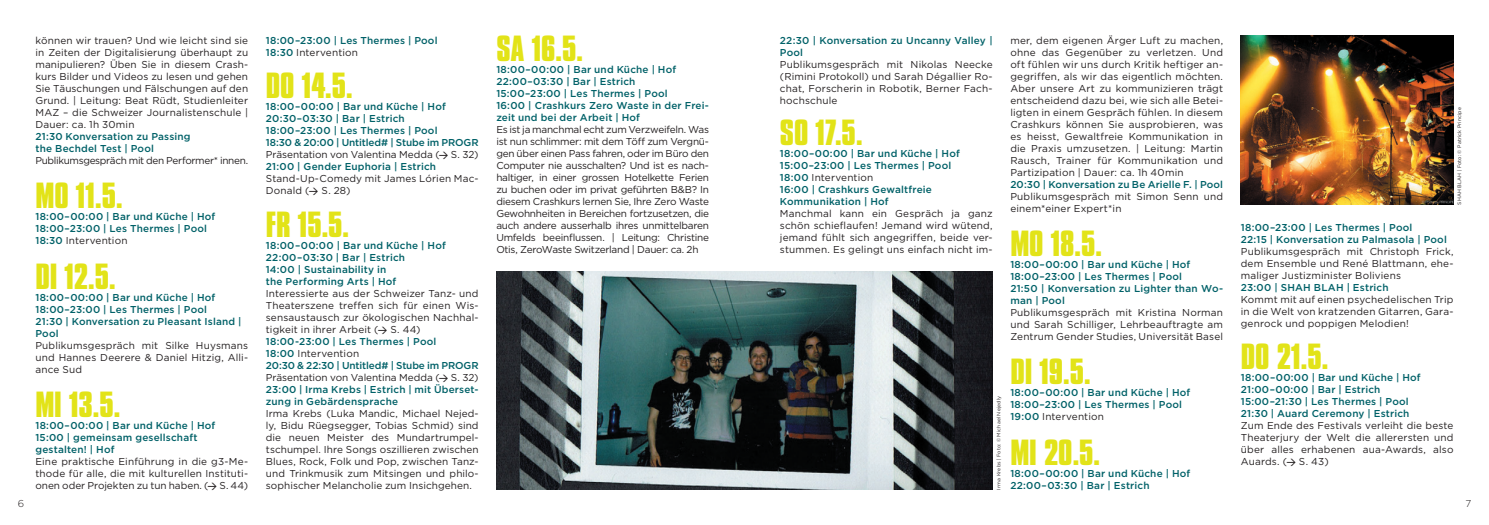
<style>
.page{position:relative;width:1489px;height:525px;background:#fff}
.page>*{position:absolute;margin:0;border:0;box-sizing:border-box;transform-origin:0 0}
.t1{font:700 31.25px "Compacta BT";letter-spacing:-.005em;color:#e2e318}
.t2{font:10px/12px "Gotham";letter-spacing:.015em;color:#231f20;text-align:justify}
.t3{font:500 10px/12px "Gotham";letter-spacing:.02em;color:#006168}
.t4{font:10px "Gotham";letter-spacing:-.035em;color:#231f20}
.t5{font:300 10px "Gotham";color:#231f20}
.t6{font:5px "Gotham";letter-spacing:.025em;color:#231f20}
.s1{font-weight:400;color:#231f20}
.s2{font-family:"DIN Pro";font-weight:500;font-size:9.38px}
.s3{font-family:"DIN Pro";font-size:9.38px;color:#231f20}
.s4{font-weight:500;color:#006168}
</style>
<div class="page">
<img style="left:496px;top:271px;width:496px;height:218px">
<img style="left:1240px;top:35px;width:213px;height:169px">
<p class="t2" style="left:35px;top:34px;width:214px">können wir trauen? Und wie leicht sind sie in Zeiten der Digitalisierung überhaupt zu manipulieren? Üben Sie in diesem Crash&shy;kurs Bilder und Videos zu lesen und gehen Sie Täuschungen und Fälschungen auf den Grund. | Leitung: Beat Rüdt, Studienleiter MAZ – die Schweizer Journalistenschule | Dauer: ca. 1h 30min</p>
<p class="t3" style="left:35px;top:130px;width:157px">21:30 Konversation zu Passing the Bechdel Test | Pool</p>
<p class="t4" style="left:35px;top:155px;width:214px">Publikumsgespräch mit den Performer* innen.</p>
<h1 class="t1" style="left:35px;top:176px;width:89px">MO 11.5.</h1>
<p class="t3" style="left:35px;top:210px;width:181px">18:00–00:00 | Bar und Küche | Hof<br>18:00–23:00 | Les Thermes | Pool<br>18:30 <span class="s1">Intervention</span></p>
<h1 class="t1" style="left:35px;top:257px;width:82px">DI 12.5.</h1>
<p class="t3" style="left:35px;top:291px;width:208px">18:00–00:00 | Bar und Küche | Hof<br>18:00–23:00 | Les Thermes | Pool<br>21:30 | Konversation zu Pleasant Island |<br>Pool</p>
<p class="t2" style="left:35px;top:339px;width:214px">Publikumsgespräch mit Silke Huysmans und Hannes Deerere &amp; Daniel Hitzig, Alli&shy;ance Sud</p>
<h1 class="t1" style="left:35px;top:385px;width:87px">MI 13.5.</h1>
<p class="t3" style="left:35px;top:419px;width:181px">18:00–00:00 | Bar und Küche | Hof<br>15:00 | gemeinsam gesellschaft gestalten! | Hof</p>
<p class="t2" style="left:35px;top:455px;width:214px">Eine praktische Einführung in die g3-Me&shy;thode für alle, die mit kulturellen Instituti&shy;onen oder Projekten zu tun haben. (<span class="s2">→</span> S. 44)</p>
<p class="t3" style="left:266px;top:34px;width:173px">18:00–23:00 | Les Thermes | Pool<br>18:30 <span class="s1">Intervention</span></p>
<h1 class="t1" style="left:266px;top:67px;width:89px">DO 14.5.</h1>
<p class="t3" style="left:266px;top:100px;width:214px">18:00–00:00 | Bar und Küche | Hof 20:30–03:30 | Bar | Estrich<br>18:00–23:00 | Les Thermes | Pool<br>18:30 &amp; 20:00 | Untitled# | Stube im PROGR <span class="s1">Präsentation von Valentina Medda (</span><span class="s3">→</span> <span class="s1">S. 32)<br></span>21:00 | Gender Euphoria | Estrich</p>
<p class="t2" style="left:266px;top:172px;width:214px">Stand-Up-Comedy mit James Lórien Mac-<br>Donald (<span class="s2">→</span> S. 28)</p>
<h1 class="t1" style="left:266px;top:205px;width:85px">FR 15.5.</h1>
<p class="t3" style="left:266px;top:238px;width:181px">18:00–00:00 | Bar und Küche | Hof<br>22:00–03:30 | Bar | Estrich<br>14:00 | Sustainability in<br>the Performing Arts | Hof</p>
<p class="t2" style="left:266px;top:287px;width:214px;text-align:left">Interessierte aus der Schweizer Tanz- und Theaterszene treffen sich für einen Wis&shy;sensaustausch zur ökologischen Nachhal&shy;tigkeit in ihrer Arbeit (<span class="s2">→</span> S. 44)<br><span class="s4">18:00-23:00 | Les Thermes | Pool<br>18:00</span> Intervention<br><span class="s4">20:30 &amp; 22:30 | Untitled# | Stube im PROGR </span>Präsentation von Valentina Medda (<span class="s2">→</span> S. 32)<br><span class="s4">23:00 | Irma Krebs | Estrich | mit Überset&shy;zung in Gebärdensprache</span></p>
<p class="t2" style="left:266px;top:407px;width:214px">Irma Krebs (Luka Mandic, Michael Nejed&shy;ly, Bidu Rüegsegger, Tobias Schmid) sind die neuen Meister des Mundartrumpel&shy;tschumpel. Ihre Songs oszillieren zwischen Blues, Rock, Folk und Pop, zwischen Tanz&shy;und Trinkmusik zum Mitsingen und philo&shy;sophischer Melancholie zum Insichgehen.</p>
<h1 class="t1" style="left:496px;top:29px;width:88px">SA 16.5.</h1>
<p class="t3" style="left:496px;top:63px;width:214px">18:00–00:00 | Bar und Küche | Hof<br>22:00–03:30 | Bar | Estrich<br>15:00–23:00 | Les Thermes | Pool<br>16:00 | Crashkurs Zero Waste in der Frei&shy;zeit und bei der Arbeit | Hof</p>
<p class="t2" style="left:496px;top:123px;width:214px">Es ist ja manchmal echt zum Verzweifeln. Was ist nun schlimmer: mit dem Töff zum Vergnü&shy;gen über einen Pass fahren, oder im Büro den Computer nie ausschalten? Und ist es nach&shy;haltiger, in einer grossen Hotelkette Ferien zu buchen oder im privat geführten B&amp;B? In diesem Crashkurs lernen Sie, Ihre Zero Waste Gewohnheiten in Bereichen fortzusetzen, die auch andere ausserhalb ihres unmittelbaren Umfelds beeinflussen. | Leitung: Christine Otis, ZeroWaste Switzerland | Dauer: ca. 2h</p>
<p class="t3" style="left:780px;top:34px;width:214px">22:30 | Konversation zu Uncanny Valley |<br>Pool</p>
<p class="t2" style="left:780px;top:58px;width:214px">Publikumsgespräch mit Nikolas Neecke (Rimini Protokoll) und Sarah Dégallier Ro&shy;chat, Forscherin in Robotik, Berner Fach&shy;hochschule</p>
<h1 class="t1" style="left:780px;top:114px;width:84px">SO 17.5.</h1>
<p class="t3" style="left:780px;top:147px;width:181px">18:00–00:00 | Bar und Küche | Hof<br>15:00–23:00 | Les Thermes | Pool<br>18:00 <span class="s1">Intervention<br></span>16:00 | Crashkurs Gewaltfreie<br>Kommunikation | Hof</p>
<p class="t2" style="left:780px;top:207px;width:214px">Manchmal kann ein Gespräch ja ganz schön schieflaufen! Jemand wird wütend, jemand fühlt sich angegriffen, beide ver&shy;stummen. Es gelingt uns einfach nicht im-</p>
<p class="t6" style="left:995px;top:489px;width:95px;rotate:-90deg">Irma Krebs | Foto: © Michael Nejedly</p>
<p class="t2" style="left:1010px;top:34px;width:214px">mer, dem eigenen Ärger Luft zu machen, ohne das Gegenüber zu verletzen. Und oft fühlen wir uns durch Kritik heftiger an&shy;gegriffen, als wir das eigentlich möchten.<br>Aber unsere Art zu kommunizieren trägt entscheidend dazu bei, wie sich alle Betei&shy;ligten in einem Gespräch fühlen. In diesem Crashkurs können Sie ausprobieren, was es heisst, Gewaltfreie Kommunikation in die Praxis umzusetzen. | Leitung: Martin Rausch, Trainer für Kommunikation und Partizipation | Dauer: ca. 1h 40min</p>
<p class="t3" style="left:1010px;top:178px;width:214px">20:30 | Konversation zu Be Arielle F. | Pool</p>
<p class="t2" style="left:1010px;top:190px;width:214px">Publikumsgespräch mit Simon Senn und einem*einer Expert*in</p>
<h1 class="t1" style="left:1010px;top:224px;width:93px">MO 18.5.</h1>
<p class="t3" style="left:1010px;top:258px;width:214px">18:00–00:00 | Bar und Küche | Hof<br>18:00–23:00 | Les Thermes | Pool<br>21:50 | Konversation zu Lighter than Wo&shy;man | Pool</p>
<p class="t2" style="left:1010px;top:306px;width:214px">Publikumsgespräch mit Kristina Norman und Sarah Schilliger, Lehrbeauftragte am Zentrum Gender Studies, Universität Basel</p>
<h1 class="t1" style="left:1010px;top:352px;width:82px">DI 19.5.</h1>
<p class="t3" style="left:1010px;top:386px;width:181px">18:00–00:00 | Bar und Küche | Hof<br>18:00–23:00 | Les Thermes | Pool<br>19:00 <span class="s1">Intervention</span></p>
<h1 class="t1" style="left:1010px;top:433px;width:91px">MI 20.5.</h1>
<p class="t3" style="left:1010px;top:467px;width:181px">18:00–00:00 | Bar und Küche | Hof<br>22:00–03:30 | Bar | Estrich</p>
<p class="t6" style="left:1456px;top:204px;width:99px;rotate:-90deg">SHAH BLAH | Foto: © Patrick Principe</p>
<p class="t3" style="left:1240px;top:221px;width:207px">18:00–23:00 | Les Thermes | Pool<br>22:15 | Konversation zu Palmasola | Pool</p>
<p class="t2" style="left:1240px;top:245px;width:214px">Publikumsgespräch mit Christoph Frick, dem Ensemble und René Blattmann, ehe&shy;maliger Justizminister Boliviens</p>
<p class="t3" style="left:1240px;top:281px;width:149px">23:00 | SHAH BLAH | Estrich</p>
<p class="t2" style="left:1240px;top:293px;width:214px">Kommt mit auf einen psychedelischen Trip in die Welt von kratzenden Gitarren, Gara&shy;genrock und poppigen Melodien!</p>
<h1 class="t1" style="left:1240px;top:337px;width:89px">DO 21.5.</h1>
<p class="t3" style="left:1240px;top:371px;width:181px">18:00–00:00 | Bar und Küche | Hof<br>21:00–00:00 | Bar | Estrich<br>15:00–21:30 | Les Thermes | Pool<br>21:30 | Auard Ceremony | Estrich</p>
<p class="t2" style="left:1240px;top:419px;width:214px">Zum Ende des Festivals verleiht die beste Theaterjury der Welt die allerersten und über alles erhabenen aua-Awards, also Auards. (<span class="s2">→</span> S. 43)</p>
<p class="t5" style="left:18px;top:498px;width:8px">6</p>
<p class="t5" style="left:1465px;top:498px;width:7px">7</p>
</div>
